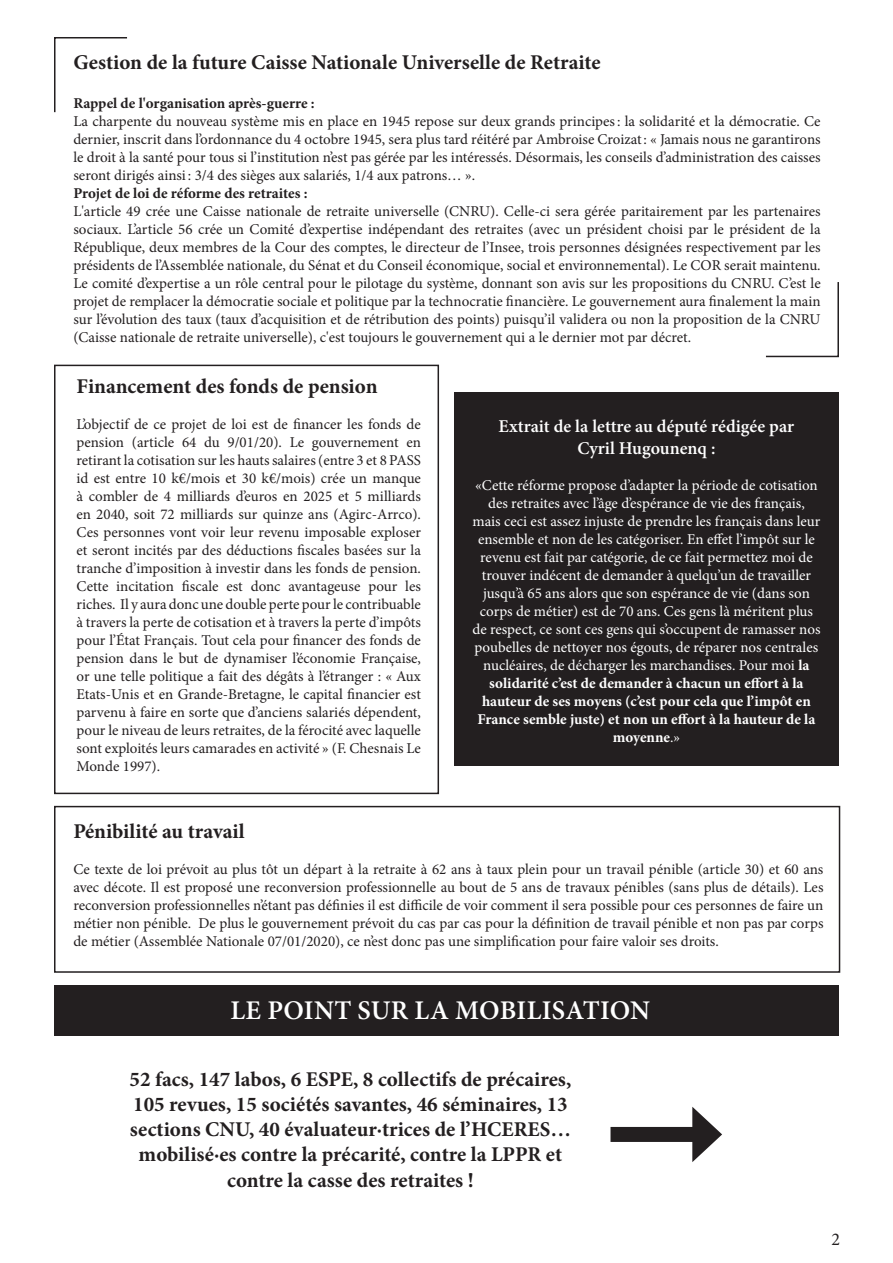
<style>
.page{position:relative;width:893px;height:1263px;background:#fff}
.page>*{position:absolute;margin:0;border:0;box-sizing:border-box;transform-origin:0 0}
.t1{font:600 27px "Minion Pro";letter-spacing:.01em;color:#fff}
.t2{font:700 21px/25.2px "Minion Pro";color:#231f20;text-align:center}
.t3{font:600 18px/21.6px "Minion Pro";color:#fff;text-align:center}
.t4{font:18px "Minion Pro";color:#231f20}
.t5{font:15px/18px "Minion Pro";color:#231f20;text-align:justify}
.t6{font:15px/18px "Minion Pro";color:#fff;text-align:center}
.t7{font:700 15px "Minion Pro";color:#231f20}
.s1{font-weight:700}
</style>
<div class="page">
<svg style="left:54px;top:37px;width:73px;height:76px"></svg>
<svg style="left:765px;top:282px;width:74px;height:76px"></svg>
<div style="left:54px;top:365px;width:385px;height:429px;border:2px solid #231f20"></div>
<div style="left:54px;top:806px;width:786px;height:167px;border:2px solid #231f20"></div>
<div style="left:454px;top:393px;width:384px;height:373px;background:#231f20"></div>
<div style="left:54px;top:985px;width:785px;height:51px;background:#231f20"></div>
<div style="left:610px;top:1127px;width:94px;height:15px;background:#231f20"></div>
<svg style="left:692px;top:1107px;width:30px;height:55px"></svg>
<h2 class="t2" style="left:73px;top:49px;width:529px">Gestion de la future Caisse Nationale Universelle de Retraite</h2>
<p class="t7" style="left:73px;top:93px;width:243px">Rappel de l'organisation après-guerre :</p>
<p class="t5" style="left:73px;top:113px;width:749px">La charpente du nouveau système mis en place en 1945 repose sur deux grands principes: la solidarité et la démocratie. Ce dernier, inscrit dans l’ordonnance du 4 octobre 1945, sera plus tard réitéré par Ambroise Croizat: « Jamais nous ne garantirons le droit à la santé pour tous si l’institution n’est pas gérée par les intéressés. Désormais, les conseils d’administration des caisses seront dirigés ainsi: 3/4 des sièges aux salariés, 1/4 aux patrons… ».</p>
<p class="t7" style="left:73px;top:183px;width:236px">Projet de loi de réforme des retraites :</p>
<p class="t5" style="left:73px;top:203px;width:749px">L'article 49 crée une Caisse nationale de retraite universelle (CNRU). Celle-ci sera gérée paritairement par les partenaires sociaux. L’article 56 crée un Comité d’expertise indépendant des retraites (avec un président choisi par le président de la République, deux membres de la Cour des comptes, le directeur de l’Insee, trois personnes désignées respectivement par les présidents de l’Assemblée nationale, du Sénat et du Conseil économique, social et environnemental). Le COR serait maintenu.<br>Le comité d’expertise a un rôle central pour le pilotage du système, donnant son avis sur les propositions du CNRU. C’est le projet de remplacer la démocratie sociale et politique par la technocratie financière. Le gouvernement aura finalement la main sur l’évolution des taux (taux d’acquisition et de rétribution des points) puisqu’il validera ou non la proposition de la CNRU (Caisse nationale de retraite universelle), c'est toujours le gouvernement qui a le dernier mot par décret.</p>
<h2 class="t2" style="left:77px;top:373px;width:303px">Financement des fonds de pension</h2>
<p class="t5" style="left:77px;top:415px;width:346px">L’objectif de ce projet de loi est de financer les fonds de pension (article 64 du 9/01/20). Le gouvernement en retirant la cotisation sur les hauts salaires (entre 3 et 8 PASS id est entre 10 k€/mois et 30 k€/mois) crée un manque à combler de 4 milliards d’euros en 2025 et 5 milliards en 2040, soit 72 milliards sur quinze ans (Agirc-Arrco).<br>Ces personnes vont voir leur revenu imposable exploser et seront incités par des déductions fiscales basées sur la tranche d’imposition à investir dans les fonds de pension.<br>Cette incitation fiscale est donc avantageuse pour les riches. Il y aura donc une double perte pour le contribuable à travers la perte de cotisation et à travers la perte d’impôts pour l’État Français. Tout cela pour financer des fonds de pension dans le but de dynamiser l’économie Française, or une telle politique a fait des dégâts à l’étranger : « Aux Etats-Unis et en Grande-Bretagne, le capital financier est parvenu à faire en sorte que d’anciens salariés dépendent, pour le niveau de leurs retraites, de la férocité avec laquelle sont exploités leurs camarades en activité » (F. Chesnais Le Monde 1997).</p>
<p class="t3" style="left:499px;top:415px;width:297px">Extrait de la lettre au député rédigée par<br>Cyril Hugounenq :</p>
<p class="t6" style="left:472px;top:476px;width:350px">«Cette réforme propose d’adapter la période de cotisation des retraites avec l’âge d’espérance de vie des français, mais ceci est assez injuste de prendre les français dans leur ensemble et non de les catégoriser. En effet l’impôt sur le revenu est fait par catégorie, de ce fait permettez moi de trouver indécent de demander à quelqu’un de travailler jusqu’à 65 ans alors que son espérance de vie (dans son corps de métier) est de 70 ans. Ces gens là méritent plus de respect, ce sont ces gens qui s’occupent de ramasser nos poubelles de nettoyer nos égouts, de réparer nos centrales nucléaires, de décharger les marchandises. Pour moi <span class="s1">la solidarité c’est de demander à chacun un effort à la hauteur de ses moyens (c’est pour cela que l’impôt en France semble juste) et non un effort à la hauteur de la moyenne</span>.»</p>
<h2 class="t2" style="left:73px;top:818px;width:173px">Pénibilité au travail</h2>
<p class="t5" style="left:73px;top:860px;width:752px">Ce texte de loi prévoit au plus tôt un départ à la retraite à 62 ans à taux plein pour un travail pénible (article 30) et 60 ans avec décote. Il est proposé une reconversion professionnelle au bout de 5 ans de travaux pénibles (sans plus de détails). Les reconversion professionnelles n’étant pas définies il est difficile de voir comment il sera possible pour ces personnes de faire un métier non pénible. De plus le gouvernement prévoit du cas par cas pour la définition de travail pénible et non pas par corps de métier (Assemblée Nationale 07/01/2020), ce n’est donc pas une simplification pour faire valoir ses droits.</p>
<h1 class="t1" style="left:231px;top:991px;width:421px">LE POINT SUR LA MOBILISATION</h1>
<p class="t2" style="left:130px;top:1066px;width:443px">52 facs, 147 labos, 6 ESPE, 8 collectifs de précaires, 105 revues, 15 sociétés savantes, 46 séminaires, 13 sections CNU, 40 évaluateur·trices de l’HCERES… mobilisé·es contre la précarité, contre la LPPR et contre la casse des retraites !</p>
<p class="t4" style="left:832px;top:1227px;width:10px">2</p>
</div>
